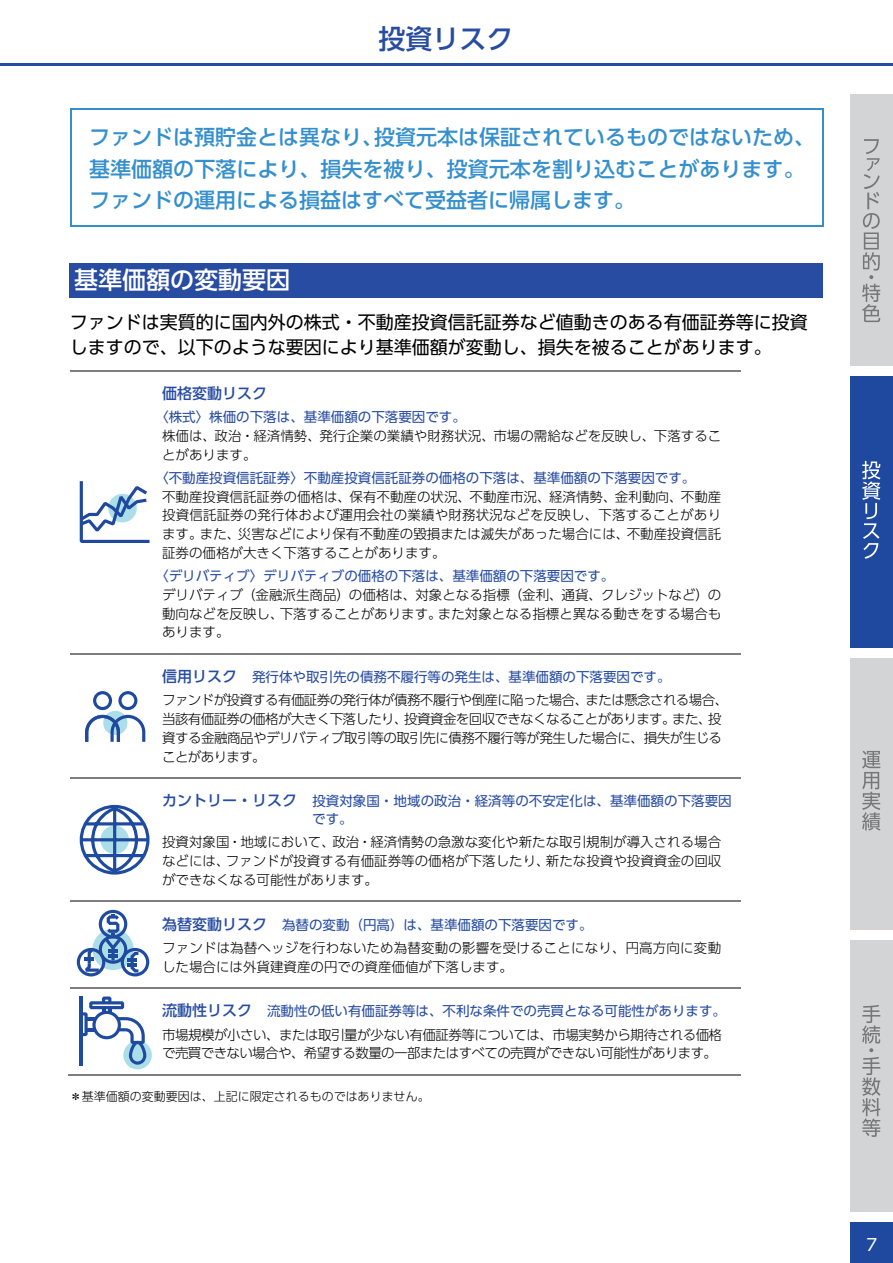
<style>
.page{position:relative;width:893px;height:1263px;background:#fff}
.page>*{position:absolute;margin:0;border:0;box-sizing:border-box;transform-origin:0 0}
.t1{font:500 27px "UD Shin Go Pr 6 N";color:#274ca1}
.t2{font:500 24px "UD Shin Go Pr 6 N";color:#fff}
.t3{font:500 21px/31.5px "UD Shin Go Pr 6 N";color:#358fcd}
.t4{font:18px/25.5px "UD Shin Go Pr 6 N";color:#000}
.t5{font:16.5px "UD Shin Go Pr 6 N";color:#fff}
.t6{font:500 15px "UD Shin Go Pr 6 N";color:#274ca1}
.t7{font:300 13.5px/18.8px "UD Shin Go Pr 6 N";color:#000;text-align:justify}
.t8{font:13.5px/18px "UD Shin Go Pr 6 N";color:#274ca1}
.t9{font:300 13.5px/23.1px "UD Shin Go Pr 6 N";letter-spacing:-.045em;color:#000}
.t10{font:300 13.5px/23.1px "UD Shin Go Pr 6 N";letter-spacing:-.035em;color:#000}
.t11{font:300 12px "UD Shin Go Pr 6 N";color:#000}
.s1{font-weight:500;font-size:15px;color:#274ca1}
.s2{font-weight:400;color:#274ca1}
.s3{font-weight:500;font-size:15px}
</style>
<div class="page">
<hr style="left:0;top:64px;width:893px;height:2px;background:#274ca1">
<hr style="left:70px;top:108px;width:753px;height:1px;background:#358fcd">
<hr style="left:70px;top:109px;width:1px;height:117px;background:#358fcd">
<hr style="left:70px;top:225px;width:753px;height:1px;background:#358fcd">
<hr style="left:823px;top:109px;width:1px;height:117px;background:#358fcd">
<div style="left:70px;top:264px;width:753px;height:34px;background:#274ca1"></div>
<hr style="left:70px;top:370px;width:670px;height:1px;background:#7c7e82">
<hr style="left:70px;top:653px;width:670px;height:1px;background:#7c7e82">
<hr style="left:70px;top:777px;width:670px;height:1px;background:#7c7e82">
<hr style="left:70px;top:901px;width:670px;height:1px;background:#7c7e82">
<hr style="left:70px;top:987px;width:670px;height:1px;background:#7c7e82">
<hr style="left:69px;top:1074px;width:93px;height:1px;background:#7c7e82">
<hr style="left:161px;top:1074px;width:579px;height:1px;background:#7c7e82">
<svg style="left:80px;top:481px;width:70px;height:62px"></svg>
<svg style="left:85px;top:691px;width:60px;height:51px"></svg>
<svg style="left:80px;top:805px;width:69px;height:69px"></svg>
<svg style="left:77px;top:910px;width:72px;height:66px"></svg>
<div style="left:123px;top:1041px;width:29px;height:28px;background:#acdee9;border-radius:50%"></div>
<hr style="left:80px;top:996px;width:3px;height:70px;background:#1e4aa0">
<svg style="left:83px;top:996px;width:63px;height:69px"></svg>
<div style="left:850px;top:95px;width:43px;height:271px;background:#d3d4d5"></div>
<div style="left:850px;top:377px;width:43px;height:271px;background:#1e499f"></div>
<div style="left:850px;top:658px;width:43px;height:272px;background:#d3d4d5"></div>
<div style="left:850px;top:940px;width:43px;height:271px;background:#d3d4d5"></div>
<div style="left:850px;top:1222px;width:43px;height:41px;background:#1e499f"></div>
<svg style="left:862px;top:139px;width:18px;height:183px"></svg>
<svg style="left:862px;top:461px;width:18px;height:98px"></svg>
<svg style="left:862px;top:751px;width:18px;height:79px"></svg>
<svg style="left:862px;top:1005px;width:18px;height:132px"></svg>
<h1 class="t1" style="left:379px;top:16px;width:136px">投資リスク</h1>
<h3 class="t3" style="left:89px;top:121px;width:728px">ファンドは預貯金とは異なり、投資元本は保証されているものではないため、基準価額の下落により、損失を被り、投資元本を割り込むことがあります。ファンドの運用による損益はすべて受益者に帰属します。</h3>
<h2 class="t2" style="left:74px;top:260px;width:218px">基準価額の変動要因</h2>
<h3 class="t4" style="left:70px;top:309px;width:739px">ファンドは実質的に国内外の株式・不動産投資信託証券など値動きのある有価証券等に投資しますので、以下のような要因により基準価額が変動し、損失を被ることがあります。</h3>
<p class="t6" style="left:162px;top:381px;width:107px">価格変動リスク</p>
<p class="t8" style="left:155px;top:408px;width:312px">〈株式〉株価の下落は、基準価額の下落要因です。</p>
<p class="t7" style="left:162px;top:426px;width:561px">株価は、政治・経済情勢、発行企業の業績や財務状況、市場の需給などを反映し、下落することがあります。</p>
<p class="t8" style="left:155px;top:468px;width:542px">〈不動産投資信託証券〉不動産投資信託証券の価格の下落は、基準価額の下落要因です。</p>
<p class="t7" style="left:162px;top:487px;width:561px">不動産投資信託証券の価格は、保有不動産の状況、不動産市況、経済情勢、金利動向、不動産投資信託証券の発行体および運用会社の業績や財務状況などを反映し、下落することがあります。また、災害などにより保有不動産の毀損または滅失があった場合には、不動産投資信託証券の価格が大きく下落することがあります。</p>
<p class="t8" style="left:155px;top:567px;width:461px">〈デリバティブ〉デリバティブの価格の下落は、基準価額の下落要因です。</p>
<p class="t7" style="left:162px;top:585px;width:561px">デリバティブ（金融派生商品）の価格は、対象となる指標（金利、通貨、クレジットなど）の動向などを反映し、下落することがあります。また対象となる指標と異なる動きをする場合もあります。</p>
<p class="t9" style="left:162px;top:665px;width:568px"><span class="s1">信用リスク</span> <span class="s2">発行体や取引先の債務不履行等の発生は、基準価額の下落要因です。<br></span>ファンドが投資する有価証券の発行体が債務不履行や倒産に陥った場合、または懸念される場合、</p>
<p class="t7" style="left:162px;top:709px;width:562px">当該有価証券の価格が大きく下落したり、投資資金を回収できなくなることがあります。また、投資する金融商品やデリバティブ取引等の取引先に債務不履行等が発生した場合に、損失が生じることがあります。</p>
<p class="t8" style="left:312px;top:792px;width:421px;text-indent:-150px"><span class="s3">カントリー・リスク</span> 投資対象国・地域の政治・経済等の不安定化は、基準価額の下落要因です。</p>
<p class="t7" style="left:162px;top:832px;width:561px">投資対象国・地域において、政治・経済情勢の急激な変化や新たな取引規制が導入される場合などには、ファンドが投資する有価証券等の価格が下落したり、新たな投資や投資資金の回収ができなくなる可能性があります。</p>
<p class="t7" style="left:162px;top:912px;width:561px;line-height:23.1px"><span class="s1">為替変動リスク</span> <span class="s2">為替の変動（円高）は、基準価額の下落要因です。<br></span>ファンドは為替ヘッジを行わないため為替変動の影響を受けることになり、円高方向に変動</p>
<p class="t7" style="left:162px;top:957px;width:352px">した場合には外貨建資産の円での資産価値が下落します。</p>
<p class="t10" style="left:162px;top:999px;width:566px"><span class="s1">流動性リスク</span> <span class="s2">流動性の低い有価証券等は、不利な条件での売買となる可能性があります。</span>市場規模が小さい、または取引量が少ない有価証券等については、市場実勢から期待される価格</p>
<p class="t9" style="left:162px;top:1041px;width:556px">で売買できない場合や、希望する数量の一部またはすべての売買ができない可能性があります。</p>
<p class="t11" style="left:70px;top:1086px;width:361px">＊基準価額の変動要因は、上記に限定されるものではありません。</p>
<p class="t5" style="left:866px;top:1232px;width:12px">7</p>
</div>
